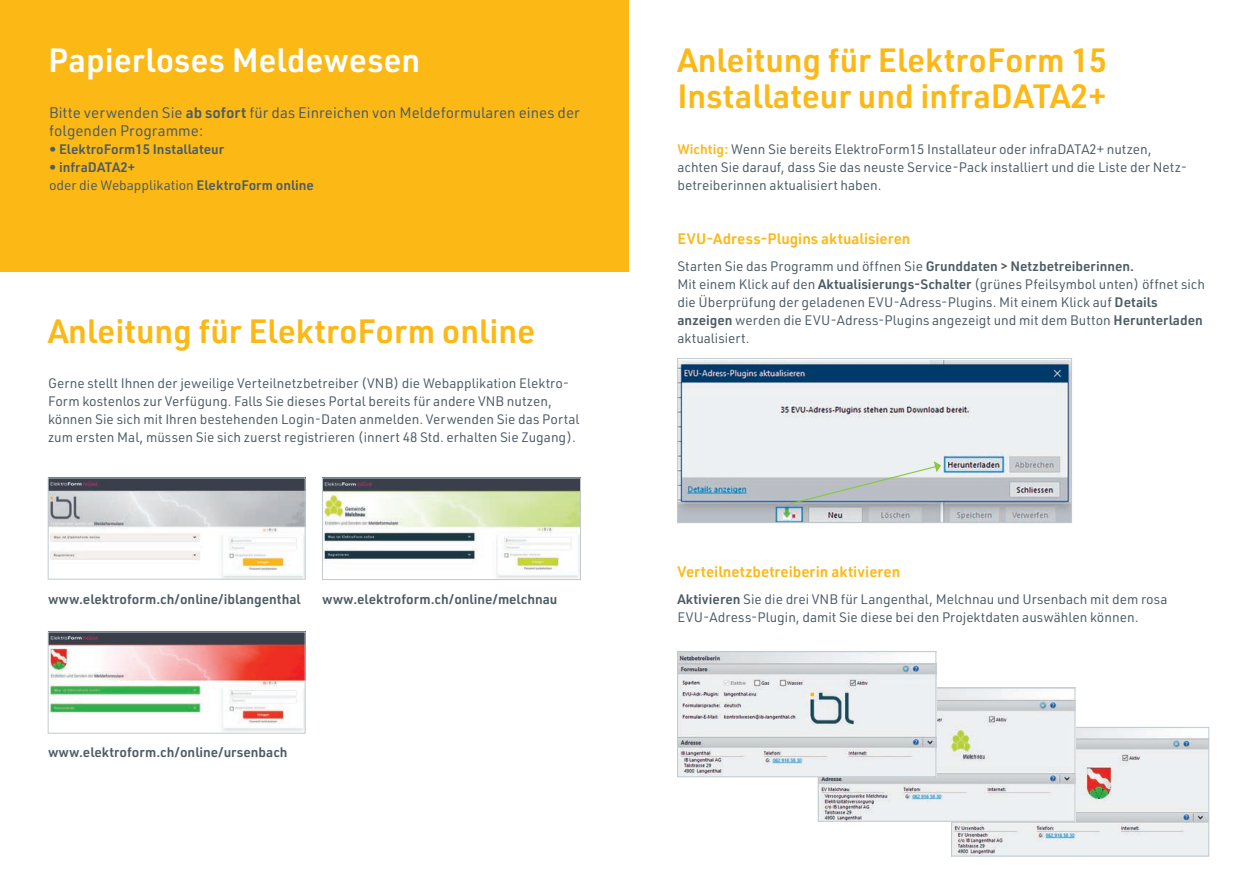
<style>
.page{position:relative;width:1257px;height:892px;background:#fff}
.page>*{position:absolute;margin:0;border:0;box-sizing:border-box;transform-origin:0 0}
.t1{font:600 33px/36px "URWDIN";color:#fcb814}
.t2{font:600 33px "URWDIN";color:#fff}
.t3{font:15px/18px "URWDIN";color:#4c5c65}
.t4{font:600 15px "URWDIN";color:#fcb814}
.t5{font:13.5px/18px "URWDIN";color:#4c5c65}
.t6{font:600 13.5px/18px "URWDIN";color:#4c5c65}
.s1{font-weight:600}
.s2{font-weight:400}
.s3{font-weight:600;color:#fcb814}
</style>
<div class="page">
<div style="left:0;top:0;width:628px;height:272px;background:#fcb814"></div>
<img style="left:953px;top:729px;width:254px;height:124px">
<div style="left:951px;top:727px;width:258px;height:128px;border:1px solid #c0c9cf"></div>
<img style="left:820px;top:689px;width:253px;height:130px">
<div style="left:818px;top:687px;width:257px;height:134px;border:1px solid #c0c9cf"></div>
<img style="left:679px;top:653px;width:255px;height:121px">
<div style="left:677px;top:651px;width:259px;height:125px;border:1px solid #c0c9cf"></div>
<img style="left:50px;top:479px;width:253px;height:98px">
<div style="left:48px;top:477px;width:257px;height:102px;border:1px solid #c0c9cf"></div>
<img style="left:324px;top:479px;width:255px;height:98px">
<div style="left:322px;top:477px;width:259px;height:102px;border:1px solid #c0c9cf"></div>
<img style="left:679px;top:360px;width:391px;height:160px">
<div style="left:677px;top:358px;width:395px;height:164px;border:1px solid #c0c9cf"></div>
<img style="left:50px;top:633px;width:253px;height:98px">
<div style="left:48px;top:631px;width:257px;height:102px;border:1px solid #c0c9cf"></div>
<svg style="left:789px;top:461px;width:152px;height:44px;background:#c6cccd"></svg>
<h1 class="t2" style="left:48px;top:38px;width:374px">Papierloses Meldewesen</h1>
<p class="t3" style="left:49px;top:103px;width:532px">Bitte verwenden Sie <span class="s1">ab sofort</span> für das Einreichen von Meldeformularen eines der folgenden Programme:</p>
<p class="t6" style="left:49px;top:139px;width:176px">• ElektroForm15 Installateur</p>
<p class="t6" style="left:49px;top:157px;width:266px">• infraDATA2+<br><span class="s2">oder die Webapplikation</span> ElektroForm online</p>
<h1 class="t1" style="left:48px;top:311px;width:489px">Anleitung für ElektroForm online</h1>
<p class="t5" style="left:48px;top:373px;width:533px">Gerne stellt Ihnen der jeweilige Verteilnetzbetreiber (VNB) die Webapplikation Elektro-Form kostenlos zur Verfügung. Falls Sie dieses Portal bereits für andere VNB nutzen, können Sie sich mit Ihren bestehenden Login-Daten anmelden. Verwenden Sie das Portal zum ersten Mal, müssen Sie sich zuerst registrieren (innert 48 Std. erhalten Sie Zugang).</p>
<p class="t6" style="left:48px;top:589px;width:254px">www.elektroform.ch/online/iblangenthal</p>
<p class="t6" style="left:322px;top:589px;width:237px">www.elektroform.ch/online/melchnau</p>
<p class="t6" style="left:48px;top:742px;width:241px">www.elektroform.ch/online/ursenbach</p>
<h1 class="t1" style="left:677px;top:41px;width:431px">Anleitung für ElektroForm 15<br>Installateur und infraDATA2+</h1>
<p class="t5" style="left:677px;top:139px;width:507px"><span class="s3">Wichtig:</span> Wenn Sie bereits ElektroForm15 Installateur oder infraDATA2+ nutzen, achten Sie darauf, dass Sie das neuste Service-Pack installiert und die Liste der Netz&shy;betreiberinnen aktualisiert haben.</p>
<p class="t4" style="left:677px;top:228px;width:235px">EVU-Adress-Plugins aktualisieren</p>
<p class="t5" style="left:677px;top:256px;width:529px">Starten Sie das Programm und öffnen Sie <span class="s1">Grunddaten &gt; Netzbetreiberinnen.<br></span>Mit einem Klick auf den <span class="s1">Aktualisierungs-Schalter</span> (grünes Pfeilsymbol unten) öffnet sich die Überprüfung der geladenen EVU-Adress-Plugins. Mit einem Klick auf <span class="s1">Details anzeigen</span> werden die EVU-Adress-Plugins angezeigt und mit dem Button <span class="s1">Herunterladen</span></p>
<p class="t5" style="left:677px;top:328px;width:74px">aktualisiert.</p>
<p class="t4" style="left:677px;top:561px;width:224px">Verteilnetzbetreiberin aktivieren</p>
<p class="t5" style="left:677px;top:589px;width:492px"><span class="s1">Aktivieren</span> Sie die drei VNB für Langenthal, Melchnau und Ursenbach mit dem rosa<br>EVU-Adress-Plugin, damit Sie diese bei den Projektdaten auswählen können.</p>
</div>
